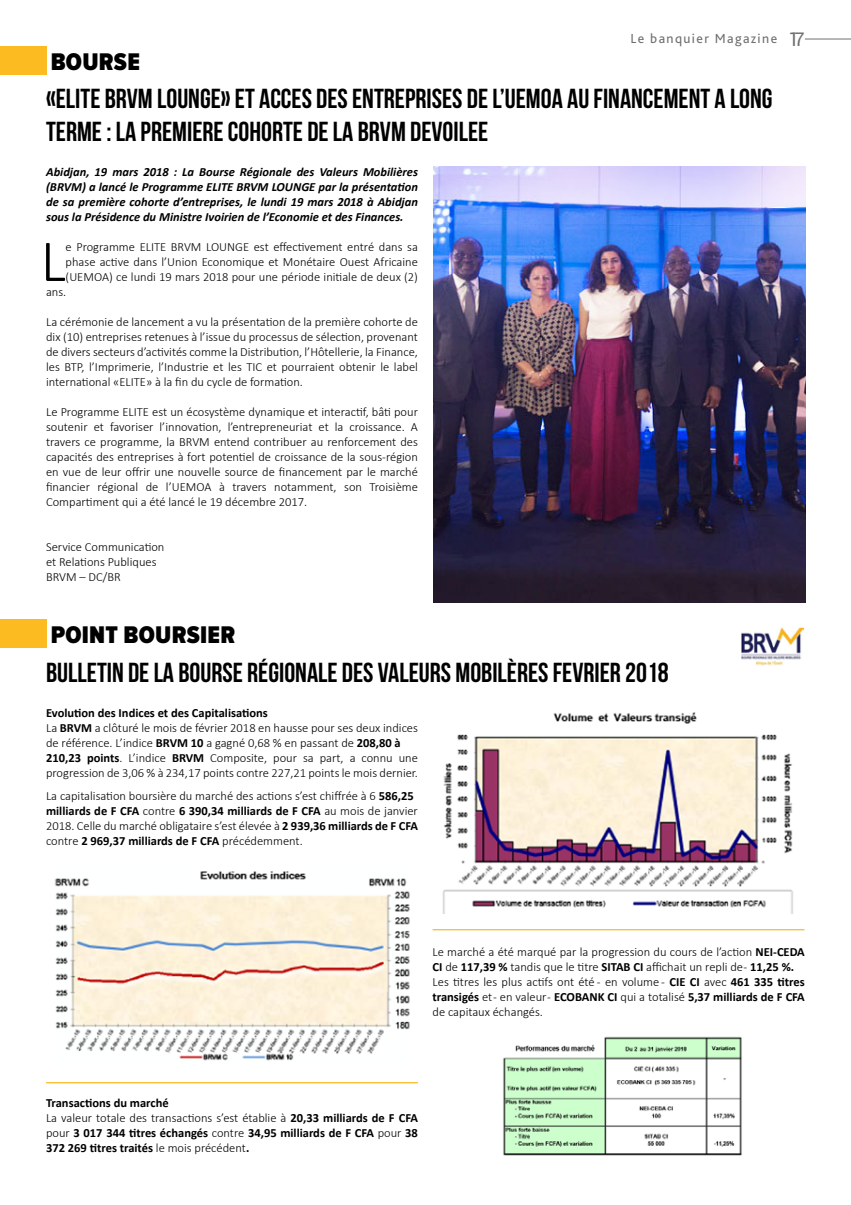
<style>
.page{position:relative;width:851px;height:1205px;background:#fff}
.page>*{position:absolute;margin:0;border:0;box-sizing:border-box;transform-origin:0 0}
.t1{font:300 59.75px "Calibri";color:#000}
.t2{font:700 27.5px/33px "Bebas Neue";color:#000}
.t3{font:900 25px "Proxima Nova Cond";letter-spacing:.01em;color:#000}
.t4{font:13.75px "Bliss Pro";letter-spacing:.1em;color:#706f6f}
.t5{font:300 12.5px/15px "Calibri";color:#000}
.t6{font:italic 700 12.5px/15px "Calibri";color:#000;text-align:justify}
.t7{font:700 12.5px/15px "Calibri";color:#000}
.s1{font-family:"Roboto";font-size:18.75px}
.s2{font-weight:700}
.s3{font-weight:300}
</style>
<div class="page">
<hr style="left:804px;top:39px;width:46px;height:1px;background:#706f6f">
<div style="left:0;top:46px;width:46px;height:28px;background:#fbbb21"></div>
<div style="left:0;top:619px;width:46px;height:28px;background:#fbbb21"></div>
<img style="left:54px;top:871px;width:356px;height:190px">
<img style="left:442px;top:712px;width:351px;height:201px">
<img style="left:503px;top:1036px;width:239px;height:120px">
<hr style="left:46px;top:1082px;width:372px;height:1px;background:#fbbb21">
<hr style="left:432px;top:929px;width:372px;height:1px;background:#fbbb21">
<img style="left:741px;top:627px;width:62px;height:39px">
<img style="left:433px;top:167px;width:372px;height:435px">
<h3 class="t3" style="left:51px;top:48px;width:91px">BOURSE</h3>
<p class="t4" style="left:630px;top:30px;width:176px">Le banquier Magazine <span class="s1">17</span></p>
<h2 class="t2" style="left:46px;top:82px;width:728px">«ELITE BRVM LOUNGE» ET ACCES DES ENTREPRISES DE L’UEMOA AU FINANCEMENT A LONG<br>TERME : LA PREMIERE COHORTE DE LA BRVM DEVOILEE</h2>
<p class="t6" style="left:46px;top:164px;width:373px">Abidjan, 19 mars 2018 : La Bourse Régionale des Valeurs Mobilières (BRVM) a lancé le Programme ELITE BRVM LOUNGE par la présentation de sa première cohorte d’entreprises, le lundi 19 mars 2018 à Abidjan sous la Présidence du Ministre Ivoirien de l’Economie et des Finances.</p>
<h1 class="t1" style="left:41px;top:224px;width:27px">L</h1>
<p class="t5" style="left:66px;top:239px;width:354px">e Programme ELITE BRVM LOUNGE est effectivement entré dans sa</p>
<p class="t5" style="left:66px;top:254px;width:354px">phase active dans l’Union Economique et Monétaire Ouest Africaine</p>
<p class="t5" style="left:66px;top:269px;width:354px">(UEMOA) ce lundi 19 mars 2018 pour une période initiale de deux (2)</p>
<p class="t5" style="left:46px;top:284px;width:22px">ans.</p>
<p class="t5" style="left:46px;top:314px;width:373px;text-align:justify">La cérémonie de lancement a vu la présentation de la première cohorte de dix (10) entreprises retenues à l’issue du processus de sélection, provenant de divers secteurs d’activités comme la Distribution, l’Hôtellerie, la Finance, les BTP, l’Imprimerie, l’Industrie et les TIC et pourraient obtenir le label international «ELITE» à la fin du cycle de formation.</p>
<p class="t5" style="left:46px;top:404px;width:373px;text-align:justify">Le Programme ELITE est un écosystème dynamique et interactif, bâti pour soutenir et favoriser l’innovation, l’entrepreneuriat et la croissance. A travers ce programme, la BRVM entend contribuer au renforcement des capacités des entreprises à fort potentiel de croissance de la sous-région en vue de leur offrir une nouvelle source de financement par le marché financier régional de l’UEMOA à travers notamment, son Troisième Compartiment qui a été lancé le 19 décembre 2017.</p>
<p class="t5" style="left:46px;top:539px;width:120px">Service Communication et Relations Publiques<br>BRVM – DC/BR</p>
<h3 class="t3" style="left:51px;top:620px;width:186px">POINT BOURSIER</h3>
<h2 class="t2" style="left:46px;top:656px;width:624px">BULLETIN DE LA BOURSE RÉGIONALE DES VALEURS MOBILÈRES FEVRIER 2018</h2>
<p class="t5" style="left:46px;top:705px;width:373px"><span class="s2">Evolution des Indices et des Capitalisations<br></span>La <span class="s2">BRVM</span> a clôturé le mois de février 2018 en hausse pour ses deux indices de référence. L’indice <span class="s2">BRVM 10</span> a gagné 0,68 % en passant de <span class="s2">208,80 à 210,23 points</span>. L’indice <span class="s2">BRVM</span> Composite, pour sa part, a connu une progression de 3,06 % à 234,17 points contre 227,21 points le mois dernier.</p>
<p class="t5" style="left:46px;top:788px;width:373px">La capitalisation boursière du marché des actions s’est chiffrée à 6 <span class="s2">586,25 milliards de F CFA</span> contre <span class="s2">6 390,34 milliards de F CFA</span> au mois de janvier 2018. Celle du marché obligataire s’est élevée à <span class="s2">2 939,36 milliards de F CFA </span>contre <span class="s2">2 969,37 milliards de F CFA</span> précédemment.</p>
<p class="t5" style="left:432px;top:944px;width:374px">Le marché a été marqué par la progression du cours de l’action <span class="s2">NEI-CEDA CI</span> de <span class="s2">117,39 %</span> tandis que le titre <span class="s2">SITAB CI</span> affichait un repli de - <span class="s2">11,25 %.<br></span>Les titres les plus actifs ont été - en volume - <span class="s2">CIE CI</span> avec <span class="s2">461 335 titres transigés</span> et - en valeur - <span class="s2">ECOBANK CI</span> qui a totalisé <span class="s2">5,37 milliards de F CFA </span>de capitaux échangés.</p>
<p class="t7" style="left:46px;top:1095px;width:373px">Transactions du marché<br><span class="s3">La valeur totale des transactions s’est établie à</span> 20,33 milliards de F CFA <span class="s3">pour</span> 3 017 344 titres échangés <span class="s3">contre</span> 34,95 milliards de F CFA <span class="s3">pour</span> 38<br>372 269 titres traités <span class="s3">le mois précédent</span>.</p>
</div>
